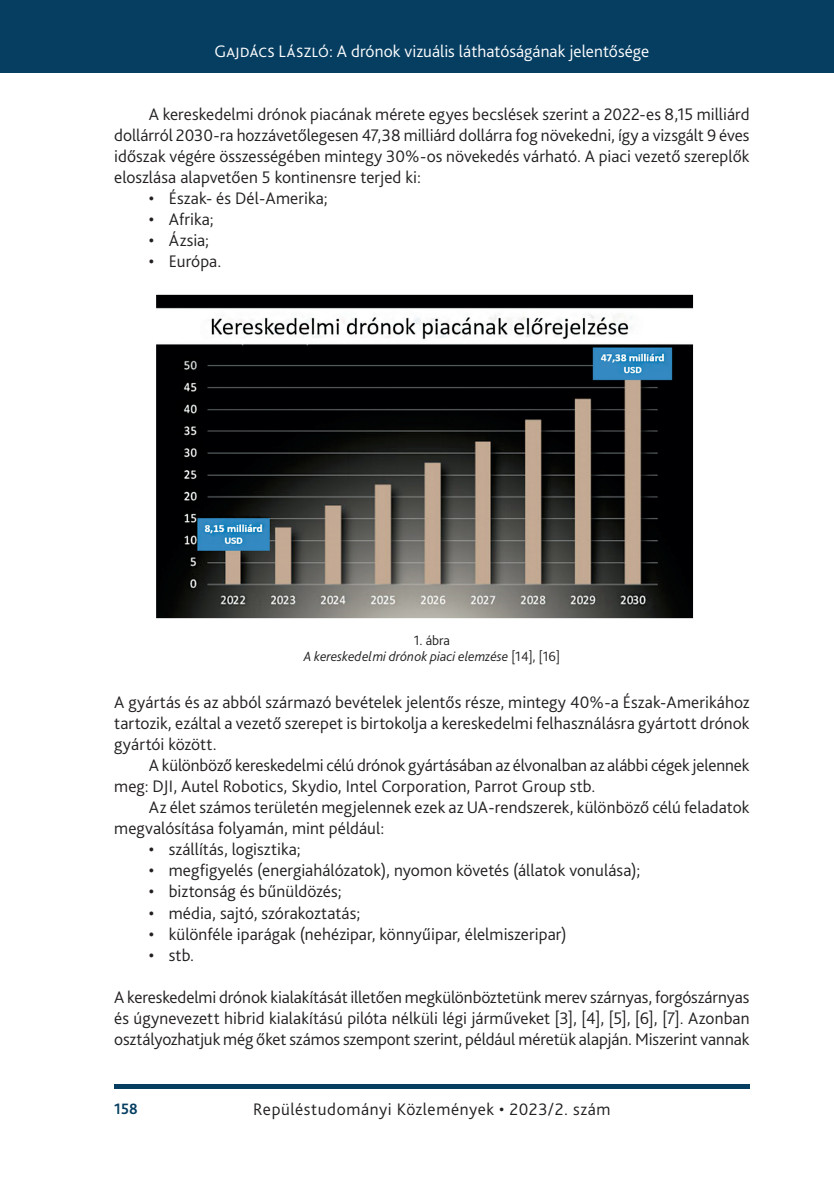
<style>
.page{position:relative;width:834px;height:1181px;background:#fff}
.page>*{position:absolute;margin:0;border:0;box-sizing:border-box;transform-origin:0 0}
._1__Body{font:300 17.5px/21px "Bliss Pro";letter-spacing:.005em;color:#231f20}
._2__Body_1st_paragraph___1_sor_elötte{font:300 17.5px/21px "Bliss Pro";color:#231f20;text-align:justify}
._2__Body_1st_paragraph{font:300 17.5px/21px "Bliss Pro";letter-spacing:.01em;color:#231f20;text-align:justify}
.t1{font:300 17.5px "Bliss Pro";letter-spacing:.005em;color:#fff}
._1__Body-2{font:300 17.5px "Bliss Pro";letter-spacing:.03em;color:#231f20}
.t2{font:700 15.75px "Bliss Pro";color:#063e62;scale:.95 1}
.Ábra__képalárás{font:italic 300 14px "Bliss Pro";color:#231f20}
.Ábra_címe{font:300 14px "Bliss Pro";color:#231f20}
.s1{font-weight:400}
.s2{font-style:normal}
</style>
<div class="page">
<div style="left:0;top:0;width:833px;height:73px;background:#063e62"></div>
<hr style="left:833px;top:0;width:1px;height:73px;background:#063e62">
<div style="left:114px;top:1084px;width:635px;height:5px;background:#063e62"></div>
<img style="left:156px;top:294px;width:538px;height:325px">
<p class="t1" style="left:214px;top:41px;width:436px">Gajdács László: A drónok vizuális láthatóságának jelentősége</p>
<p class="_1__Body" style="left:114px;top:103px;width:636px;text-align:justify;text-indent:35px">A kereskedelmi drónok piacának mérete egyes becslések szerint a -2022-es 8,15 milliárd dollárról 2030-ra hozzávetőlegesen 47,38 milliárd dollárra fog növekedni, így a vizsgált 9 éves időszak végére összességében mintegy 30%-os növekedés várható. A piaci vezető szereplők eloszlása alapvetően 5 kontinensre terjed ki:</p>
<p class="_1__Body" style="left:149px;top:187px;width:180px"><span class="s1">•</span> Észak- és Dél-Amerika;</p>
<p class="_1__Body" style="left:149px;top:208px;width:66px"><span class="s1">•</span> Afrika;</p>
<p class="_1__Body" style="left:149px;top:229px;width:62px"><span class="s1">•</span> Ázsia;</p>
<p class="_1__Body" style="left:149px;top:250px;width:74px"><span class="s1">•</span> Európa.</p>
<p class="Ábra_címe" style="left:413px;top:632px;width:38px">1. ábra</p>
<p class="Ábra__képalárás" style="left:304px;top:648px;width:257px">A kereskedelmi drónok piaci elemzése <span class="s2">[14], [16]</span></p>
<p class="_2__Body_1st_paragraph" style="left:114px;top:691px;width:637px">A gyártás és az abból származó bevételek jelentős része, mintegy 40%-a Észak-Amerikához tartozik, ezáltal a vezető szerepet is birtokolja a kereskedelmi felhasználásra gyártott drónok gyártói között.</p>
<p class="_1__Body" style="left:114px;top:754px;width:636px;text-indent:35px">A különböző kereskedelmi célú drónok gyártásában az élvonalban az alábbi cégek jelennek meg: DJI, Autel Robotics, Skydio, Intel Corporation, Parrot Group stb.</p>
<p class="_1__Body" style="left:114px;top:796px;width:636px;text-indent:35px">Az élet számos területén megjelennek ezek az UA-rendszerek, különböző célú feladatok megvalósítása folyamán, mint például:</p>
<p class="_1__Body" style="left:149px;top:838px;width:153px"><span class="s1">•</span> szállítás, logisztika;</p>
<p class="_1__Body" style="left:149px;top:859px;width:492px"><span class="s1">•</span> megfigyelés (energiahálózatok), nyomon követés (állatok vonulása);</p>
<p class="_1__Body" style="left:149px;top:880px;width:194px"><span class="s1">•</span> biztonság és bűnüldözés;</p>
<p class="_1__Body" style="left:149px;top:901px;width:213px"><span class="s1">•</span> média, sajtó, szórakoztatás;</p>
<p class="_1__Body" style="left:149px;top:922px;width:419px"><span class="s1">•</span> különféle iparágak (nehézipar, könnyűipar, élelmiszeripar)</p>
<p class="_1__Body" style="left:149px;top:943px;width:47px"><span class="s1">•</span> stb.</p>
<p class="_2__Body_1st_paragraph___1_sor_elötte" style="left:114px;top:985px;width:636px">A kereskedelmi drónok kialakítását illetően megkülönböztetünk merev szárnyas, forgószárnyas és úgynevezett hibrid kialakítású pilóta nélküli légi járműveket [3], [4], [5], [6], [7]. Azonban osztályozhatjuk még őket számos szempont szerint, például méretük alapján. Miszerint vannak</p>
<p class="t2" style="left:114px;top:1099px;width:26px">158</p>
<p class="_1__Body-2" style="left:253px;top:1098px;width:359px">Repüléstudományi Közlemények • 2023/2. szám</p>
</div>
